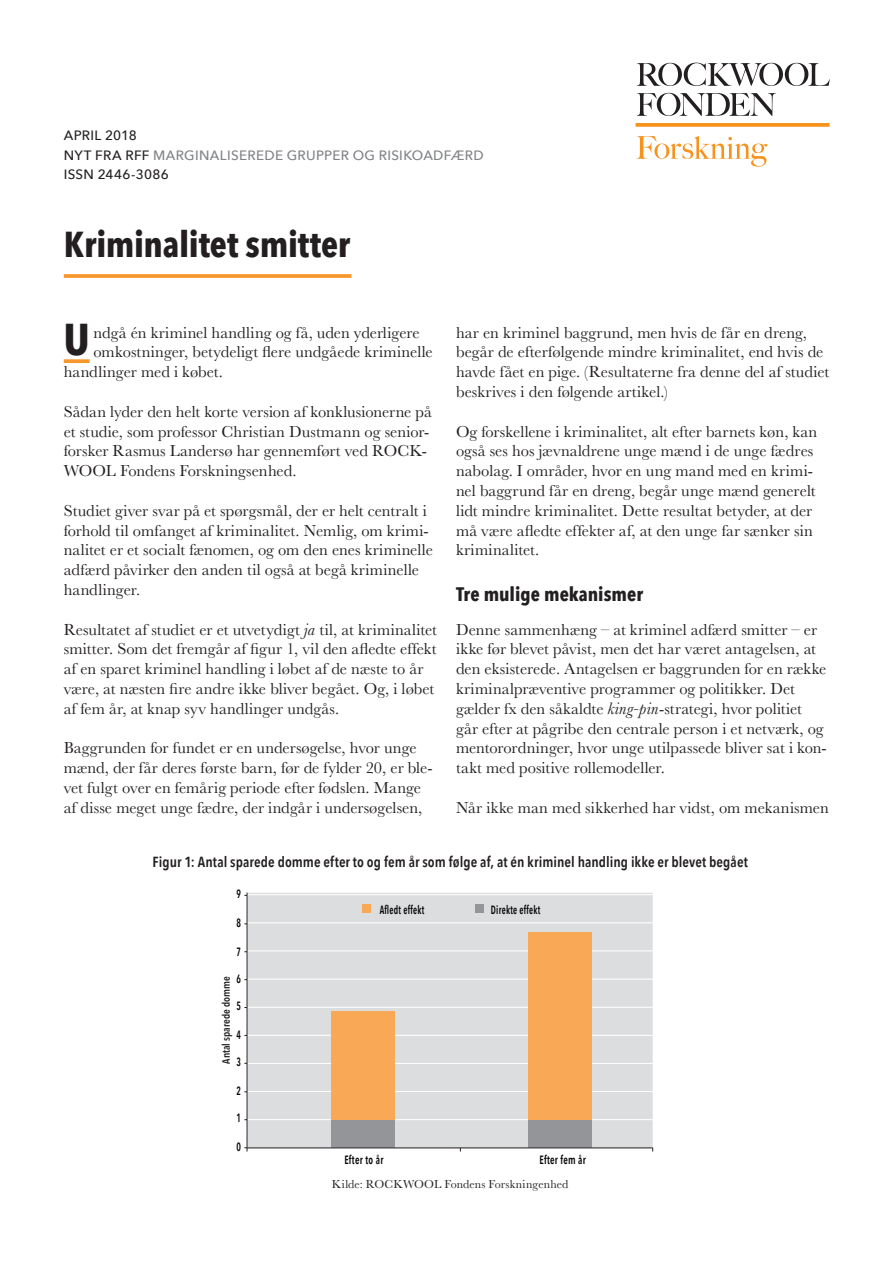
<style>
.page{position:relative;width:893px;height:1263px;background:#fff}
.page>*{position:absolute;margin:0;border:0;box-sizing:border-box;transform-origin:0 0}
.t1{font:700 44.4px "Avenir Next Condensed";color:#231f20}
.t2{font:700 36px "Avenir Next Condensed";letter-spacing:-.005em;color:#231f20}
.t3{font:700 19.5px "Avenir Next Condensed";color:#231f20}
.t4{font:16.5px/19.8px "Baskerville";letter-spacing:.005em;color:#231f20}
.t5{font:600 14.7px "Avenir Next Condensed";letter-spacing:.005em;color:#231f20}
.t6{font:500 13.5px/19.5px "Avenir Next";letter-spacing:.02em;color:#808285}
.t7{font:600 12px "Avenir Next Condensed";letter-spacing:.03em;color:#050504;scale:.75 1}
.t8{font:12px "Baskerville";letter-spacing:.015em;color:#231f20}
.t9{font:600 12px "Avenir Next Condensed";letter-spacing:.03em;color:#050504;scale:.83 1}
.t10{font:600 10.5px "Avenir Next Condensed";color:#231f20}
.s1{color:#231f20}
.s2{font-style:italic;font-size:17.25px}
</style>
<div class="page">
<svg style="left:637px;top:63px;width:193px;height:23px"></svg>
<svg style="left:637px;top:93px;width:139px;height:23px"></svg>
<svg style="left:636px;top:123px;width:194px;height:4px"></svg>
<svg style="left:637px;top:136px;width:130px;height:31px"></svg>
<svg style="left:64px;top:274px;width:287px;height:4px"></svg>
<svg style="left:64px;top:359px;width:26px;height:4px"></svg>
<div style="left:247px;top:892px;width:406px;height:256px;background:#dcdddf;border:1px solid #dcdddf"></div>
<hr style="left:247px;top:1119px;width:406px;height:1px;background:#fff">
<hr style="left:247px;top:1091px;width:406px;height:1px;background:#fff">
<hr style="left:247px;top:1063px;width:406px;height:1px;background:#fff">
<hr style="left:247px;top:1035px;width:406px;height:1px;background:#fff">
<hr style="left:247px;top:1007px;width:406px;height:1px;background:#fff">
<hr style="left:247px;top:979px;width:406px;height:1px;background:#fff">
<hr style="left:247px;top:951px;width:406px;height:1px;background:#fff">
<hr style="left:247px;top:922px;width:406px;height:1px;background:#fff">
<hr style="left:247px;top:894px;width:406px;height:1px;background:#fff">
<hr style="left:247px;top:892px;width:1px;height:256px;background:#231f20">
<div style="left:475px;top:904px;width:9px;height:8px;background:#939598"></div>
<div style="left:363px;top:904px;width:8px;height:8px;background:#f9a956"></div>
<div style="left:331px;top:1120px;width:64px;height:27px;background:#939598"></div>
<div style="left:331px;top:1011px;width:64px;height:109px;background:#f9a956"></div>
<div style="left:528px;top:1120px;width:63px;height:27px;background:#939598"></div>
<div style="left:528px;top:933px;width:63px;height:187px;background:#f9a956"></div>
<hr style="left:247px;top:1147px;width:406px;height:1px;background:#231f20">
<p class="t6" style="left:64px;top:125px;width:421px"><span class="s1">APRIL 2018<br>NYT FRA RFF</span> MARGINALISEREDE GRUPPER OG RISIKOADFÆRD<br><span class="s1">ISSN 2446-3086</span></p>
<h2 class="t2" style="left:64px;top:222px;width:288px">Kriminalitet smitter</h2>
<h1 class="t1" style="left:64px;top:312px;width:27px">U</h1>
<p class="t4" style="left:94px;top:323px;width:328px">ndgå én kriminel handling og få, uden yderligere</p>
<p class="t4" style="left:94px;top:342px;width:341px">omkostninger, betydeligt flere undgåede kriminelle</p>
<p class="t4" style="left:64px;top:362px;width:161px">handlinger med i købet.</p>
<p class="t4" style="left:64px;top:402px;width:370px">Sådan lyder den helt korte version af konklusionerne på et studie, som professor Christian Dustmann og senior&shy;forsker Rasmus Landersø har gennemført ved ROCK-WOOL Fondens Forskningsenhed.</p>
<p class="t4" style="left:64px;top:501px;width:371px">Studiet giver svar på et spørgsmål, der er helt centralt i forhold til omfanget af kriminalitet. Nemlig, om krimi&shy;nalitet er et socialt fænomen, og om den enes kriminelle adfærd påvirker den anden til også at begå kriminelle handlinger.</p>
<p class="t4" style="left:64px;top:620px;width:375px">Resultatet af studiet er et utvetydigt <span class="s2">ja</span> til, at kriminalitet smitter. Som det fremgår af figur 1, vil den afledte effekt af en sparet kriminel handling i løbet af de næste to år være, at næsten fire andre ikke bliver begået. Og, i løbet af fem år, at knap syv handlinger undgås.</p>
<p class="t4" style="left:64px;top:738px;width:370px">Baggrunden for fundet er en undersøgelse, hvor unge mænd, der får deres første barn, før de fylder 20, er ble&shy;vet fulgt over en femårig periode efter fødslen. Mange af disse meget unge fædre, der indgår i undersøgelsen,</p>
<p class="t4" style="left:456px;top:323px;width:375px">har en kriminel baggrund, men hvis de får en dreng, begår de efterfølgende mindre kriminalitet, end hvis de havde fået en pige. (Resultaterne fra denne del af studiet beskrives i den følgende artikel.)</p>
<p class="t4" style="left:456px;top:422px;width:363px">Og forskellene i kriminalitet, alt efter barnets køn, kan også ses hos jævnaldrene unge mænd i de unge fædres nabolag. I områder, hvor en ung mand med en krimi&shy;nel baggrund får en dreng, begår unge mænd generelt lidt mindre kriminalitet. Dette resultat betyder, at der må være afledte effekter af, at den unge far sænker sin kriminalitet.</p>
<p class="t3" style="left:456px;top:582px;width:188px">Tre mulige mekanismer</p>
<p class="t4" style="left:456px;top:620px;width:372px">Denne sammenhæng – at kriminel adfærd smitter – er ikke før blevet påvist, men det har været antagelsen, at den eksisterede. Antagelsen er baggrunden for en række kriminalpræventive programmer og politikker. Det gælder fx den såkaldte <span class="s2">king-pin</span>-strategi, hvor politiet går efter at pågribe den centrale person i et netværk, og mentorordninger, hvor unge utilpassede bliver sat i kon&shy;takt med positive rollemodeller.</p>
<p class="t4" style="left:456px;top:798px;width:374px">Når ikke man med sikkerhed har vidst, om mekanismen</p>
<p class="t5" style="left:153px;top:849px;width:597px">Figur 1: Antal sparede domme efter to og fem år som følge af, at én kriminel handling ikke er blevet begået</p>
<p class="t7" style="left:237px;top:884px;width:7px">9</p>
<p class="t7" style="left:237px;top:912px;width:7px">8</p>
<p class="t7" style="left:237px;top:941px;width:7px">7</p>
<p class="t7" style="left:237px;top:968px;width:7px">6</p>
<p class="t10" style="left:217px;top:1064px;width:89px;rotate:-90deg">Antal sparede domme</p>
<p class="t7" style="left:237px;top:995px;width:7px">5</p>
<p class="t7" style="left:237px;top:1024px;width:7px">4</p>
<p class="t7" style="left:237px;top:1051px;width:7px">3</p>
<p class="t7" style="left:237px;top:1080px;width:7px">2</p>
<p class="t7" style="left:237px;top:1108px;width:7px">1</p>
<p class="t7" style="left:237px;top:1136px;width:7px">0</p>
<p class="t7" style="left:380px;top:899px;width:61px">Afledt effekt</p>
<p class="t7" style="left:491px;top:899px;width:68px">Direkte effekt</p>
<p class="t9" style="left:344px;top:1149px;width:49px">Efter to år</p>
<p class="t9" style="left:539px;top:1149px;width:58px">Efter fem år</p>
<p class="t8" style="left:332px;top:1177px;width:238px">Kilde: ROCKWOOL Fondens Forskningenhed</p>
</div>
